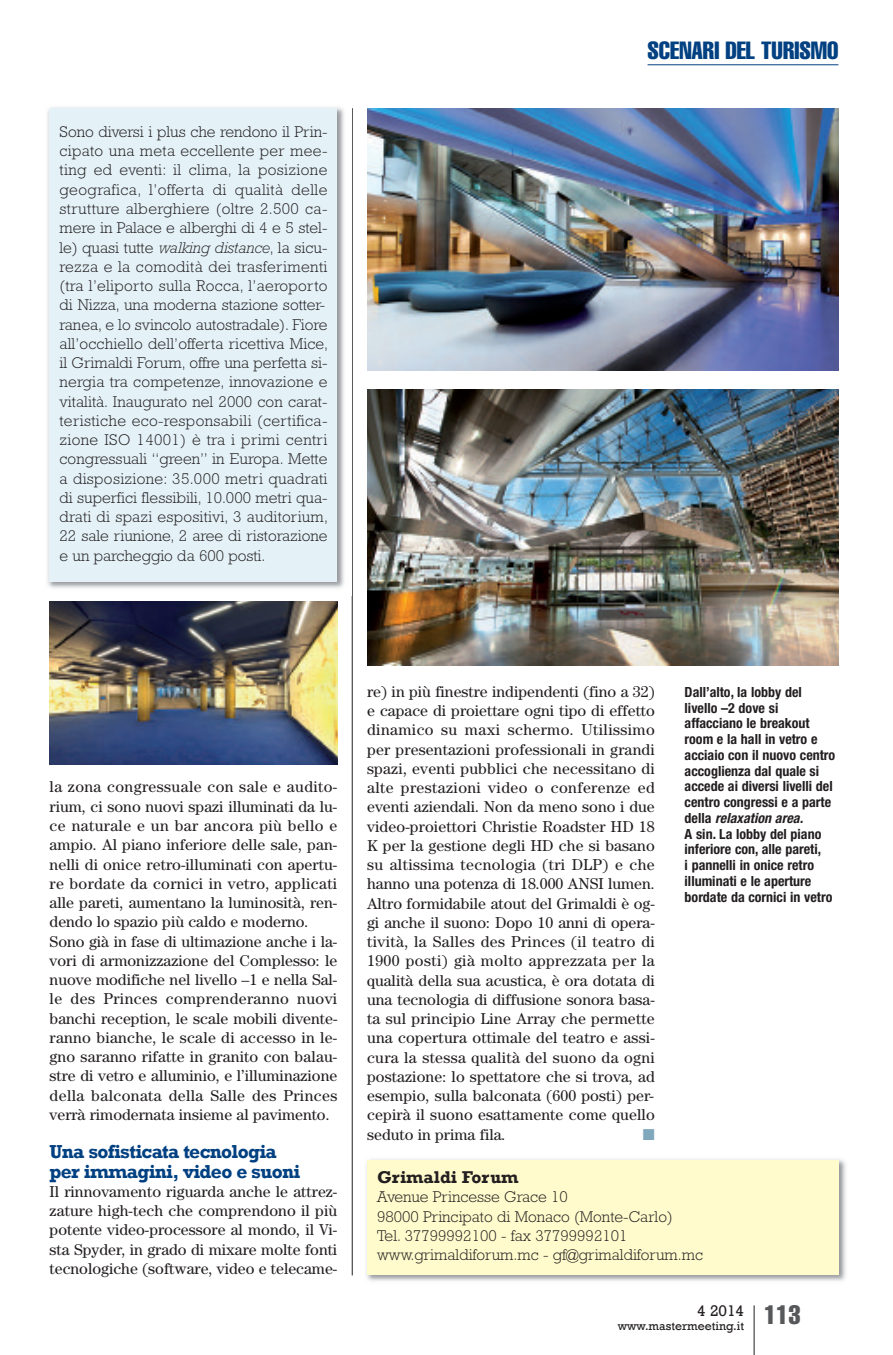
<style>
.page{position:relative;width:893px;height:1355px;background:#fff}
.page>*{position:absolute;margin:0;border:0;box-sizing:border-box;transform-origin:0 0}
.t1{font:extra-condensed 24.5px "Helvetica";color:#014081}
.t2{font:700 19.25px/19.2px "Rockwell";letter-spacing:-.035em;color:#014081}
.t3{font:700 17.5px "Rockwell";color:#231f20}
.t4{font:15.75px/19.2px "Century";color:#231f20;text-align:justify}
.t5{font:300 15.75px/19.2px "Rockwell";letter-spacing:.005em;color:#231f20}
.t6{font:15.75px "Rockwell";color:#231f20}
.t7{font:15.75px "Zapf Dingbats";color:#7fa8bc}
.t8{font:700 condensed 14px/15.8px "Helvetica Neue";color:#231f20}
.t9{font:12.25px "Rockwell";color:#231f20}
.s1{font-style:italic}
</style>
<div class="page">
<hr style="left:352px;top:108px;width:1px;height:1167px;background:#231f20">
<hr style="left:754px;top:1305px;width:1px;height:49px;background:#231f20">
<hr style="left:648px;top:64px;width:190px;height:1px;background:#014081">
<img style="left:366px;top:1159px;width:480px;height:122px">
<div style="left:367px;top:1159px;width:471px;height:115px;background:#fffbcc"></div>
<img style="left:47px;top:107px;width:297px;height:481px">
<div style="left:50px;top:108px;width:287px;height:474px;background:#e4f2f8"></div>
<img style="left:367px;top:108px;width:471px;height:262px">
<img style="left:367px;top:389px;width:471px;height:276px">
<img style="left:50px;top:601px;width:287px;height:163px">
<p class="t5" style="left:60px;top:124px;width:270px">Sono diversi i plus che rendono il Prin&shy;cipato una meta eccellente per mee&shy;ting ed eventi: il clima, la posizione geografica, l’offerta di qualità delle strutture alberghiere (oltre 2.500 ca&shy;mere in Palace e alberghi di 4 e 5 stel&shy;le) quasi tutte <span class="s1">walking distance</span>, la sicu&shy;rezza e la comodità dei trasferimenti (tra l’eliporto sulla Rocca, l’aeroporto di Nizza, una moderna stazione sotter&shy;ranea, e lo svincolo autostradale). Fiore all’occhiello dell’offerta ricettiva Mice, il Grimaldi Forum, offre una perfetta si&shy;nergia tra competenze, innovazione e vitalità. Inaugurato nel 2000 con carat&shy;teristiche eco-responsabili (certifica&shy;zione ISO 14001) è tra i primi centri congressuali “green” in Europa. Mette a disposizione: 35.000 metri quadrati di superfici flessibili, 10.000 metri qua&shy;drati di spazi espositivi, 3 auditorium, 22 sale riunione, 2 aree di ristorazione e un parcheggio da 600 posti.</p>
<h1 class="t1" style="left:648px;top:42px;width:192px">SCENARI DEL TURISMO</h1>
<p class="t4" style="left:50px;top:778px;width:289px;text-align:left">la zona congressuale con sale e audito&shy;rium, ci sono nuovi spazi illuminati da lu&shy;ce naturale e un bar ancora più bello e ampio. Al piano inferiore delle sale, pan&shy;nelli di onice retro-illuminati con apertu&shy;re bordate da cornici in vetro, applicati alle pareti, aumentano la luminosità, ren&shy;dendo lo spazio più caldo e moderno.<br>Sono già in fase di ultimazione anche i la&shy;vori di armonizzazione del Complesso: le nuove modifiche nel livello –1 e nella Sal&shy;le des Princes comprenderanno nuovi banchi reception, le scale mobili divente&shy;ranno bianche, le scale di accesso in le&shy;gno saranno rifatte in granito con balau&shy;stre di vetro e alluminio, e l’illuminazione della balconata della Salle des Princes verrà rimodernata insieme al pavimento.</p>
<p class="t2" style="left:50px;top:1141px;width:252px">Una sofisticata tecnologia per immagini, video e suoni</p>
<p class="t4" style="left:50px;top:1183px;width:289px">Il rinnovamento riguarda anche le attrez&shy;zature high-tech che comprendono il più potente video-processore al mondo, il Vi&shy;sta Spyder, in grado di mixare molte fonti tecnologiche (software, video e telecame-</p>
<p class="t4" style="left:367px;top:683px;width:289px">re) in più finestre indipendenti (fino a 32) e capace di proiettare ogni tipo di effetto dinamico su maxi schermo. Utilissimo per presentazioni professionali in grandi spazi, eventi pubblici che necessitano di alte prestazioni video o conferenze ed eventi aziendali. Non da meno sono i due video-proiettori Christie Roadster HD 18<br>K per la gestione degli HD che si basano su altissima tecnologia (tri DLP) e che hanno una potenza di 18.000 ANSI lumen.<br>Altro formidabile atout del Grimaldi è og&shy;gi anche il suono: Dopo 10 anni di opera&shy;tività, la Salles des Princes (il teatro di 1900 posti) già molto apprezzata per la qualità della sua acustica, è ora dotata di una tecnologia di diffusione sonora basa&shy;ta sul principio Line Array che permette una copertura ottimale del teatro e assi&shy;cura la stessa qualità del suono da ogni postazione: lo spettatore che si trova, ad esempio, sulla balconata (600 posti) per&shy;cepirà il suono esattamente come quello seduto in prima fila.</p>
<p class="t7" style="left:643px;top:1124px;width:13px">■</p>
<p class="t8" style="left:685px;top:685px;width:152px">Dall’alto, la lobby del livello –2 dove si affacciano le breakout room e la hall in vetro e acciaio con il nuovo centro accoglienza dal quale si accede ai diversi livelli del centro congressi e a parte della <span class="s1">relaxation area.<br></span>A sin. La lobby del piano inferiore con, alle pareti,<br>i pannelli in onice retro illuminati e le aperture bordate da cornici in vetro</p>
<p class="t3" style="left:377px;top:1166px;width:143px">Grimaldi Forum</p>
<p class="t5" style="left:377px;top:1188px;width:328px">Avenue Princesse Grace 10<br>98000 Principato di Monaco (Monte-Carlo)<br>Tel. 37799992100 - fax 37799992101 www.grimaldiforum.mc - gf@grimaldiforum.mc</p>
<p class="t9" style="left:618px;top:1318px;width:184px">www.mastermeeting.it <sup>113</sup></p>
<p class="t6" style="left:697px;top:1300px;width:49px">4 2014</p>
</div>
